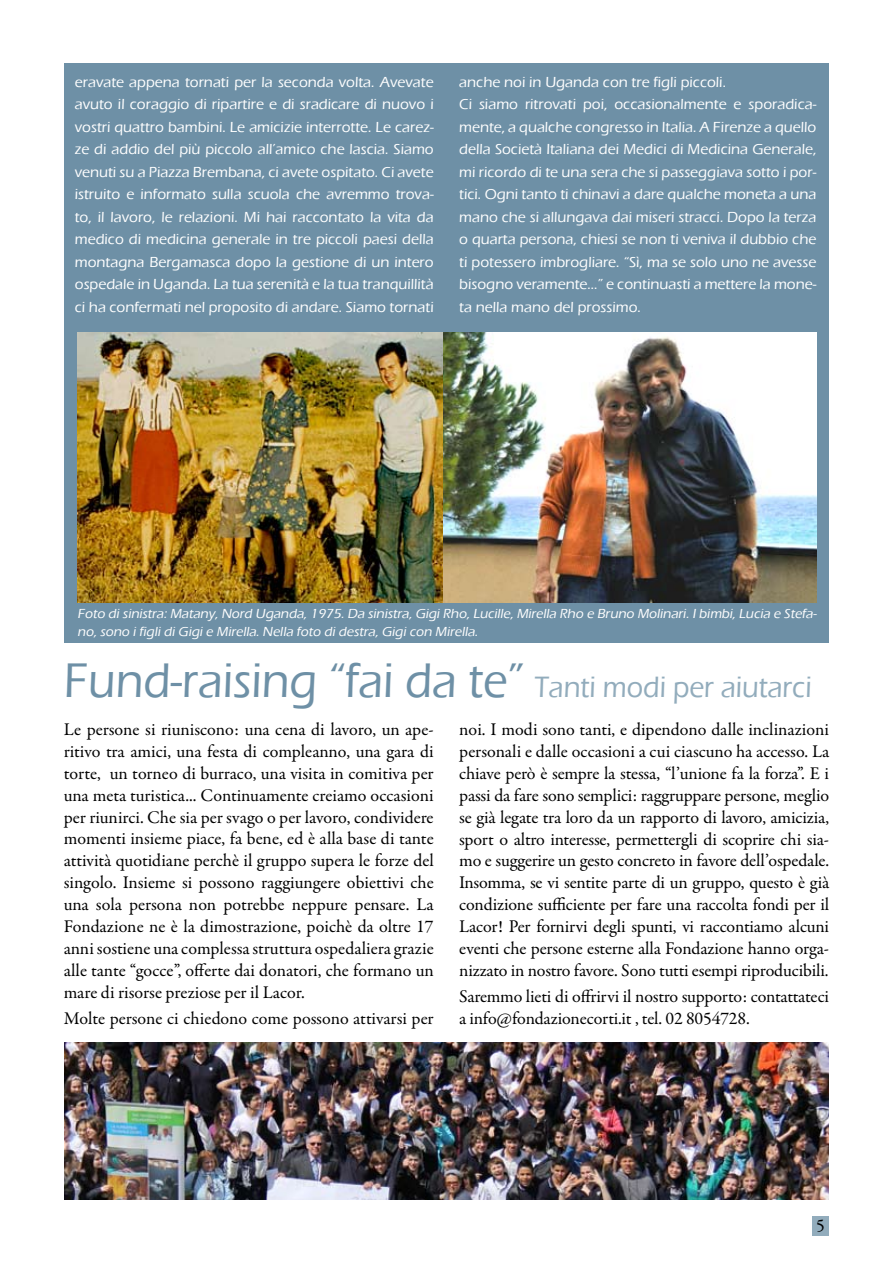
<style>
.page{position:relative;width:893px;height:1263px;background:#fff}
.page>*{position:absolute;margin:0;border:0;box-sizing:border-box;transform-origin:0 0}
.t1{font:500 49.95px "Eras ITC";color:#6e90a6;scale:.92 1}
.t2{font:18px/21.9px "Garamond Premr Pro";letter-spacing:-.01em;color:#000;text-align:justify}
.t3{font:500 15px/22.5px "Eras ITC";color:#fff;text-align:justify}
.t4{font:500 13.5px/18px "Eras ITC";color:#fff}
.s1{font-size:30.3px;color:#92acbc}
</style>
<div class="page">
<img style="left:64px;top:1043px;width:765px;height:156px">
<div style="left:812px;top:1216px;width:18px;height:19px;background:#92acbc"></div>
<div style="left:64px;top:64px;width:765px;height:579px;background:#6e90a6"></div>
<img style="left:78px;top:332px;width:738px;height:271px">
<div style="left:829px;top:0;width:64px;height:1263px;background:#fff"></div>
<p class="t3" style="left:75px;top:71px;width:360px">eravate appena tornati per la seconda volta. Avevate avuto il coraggio di ripartire e di sradicare di nuovo i vostri quattro bambini. Le amicizie interrotte. Le carez&shy;ze di addio del più piccolo all’amico che lascia. Siamo venuti su a Piazza Brembana, ci avete ospitato. Ci avete istruito e informato sulla scuola che avremmo trova&shy;to, il lavoro, le relazioni. Mi hai raccontato la vita da medico di medicina generale in tre piccoli paesi della montagna Bergamasca dopo la gestione di un intero ospedale in Uganda. La tua serenità e la tua tranquillità ci ha confermati nel proposito di andare. Siamo tornati</p>
<p class="t3" style="left:459px;top:71px;width:359px;text-align:left">anche noi in Uganda con tre figli piccoli.<br>Ci siamo ritrovati poi, occasionalmente e sporadica&shy;mente, a qualche congresso in Italia. A Firenze a quello della Società Italiana dei Medici di Medicina Generale, mi ricordo di te una sera che si passeggiava sotto i por&shy;tici. Ogni tanto ti chinavi a dare qualche moneta a una mano che si allungava dai miseri stracci. Dopo la terza o quarta persona, chiesi se non ti veniva il dubbio che ti potessero imbrogliare. “Sì, ma se solo uno ne avesse bisogno veramente…” e continuasti a mettere la mone&shy;ta nella mano del prossimo.</p>
<p class="t4" style="left:78px;top:604px;width:742px">Foto di sinistra: Matany, Nord Uganda, 1975. Da sinistra, Gigi Rho, Lucille, Mirella Rho e Bruno Molinari. I bimbi, Lucia e Stefa&shy;no, sono i figli di Gigi e Mirella. Nella foto di destra, Gigi con Mirella.</p>
<h1 class="t1" style="left:64px;top:653px;width:814px">Fund-raising “fai da te” <span class="s1">Tanti modi per aiutarci</span></h1>
<p class="t2" style="left:64px;top:719px;width:372px">Le persone si riuniscono: una cena di lavoro, un ape&shy;ritivo tra amici, una festa di compleanno, una gara di torte, un torneo di burraco, una visita in comitiva per una meta turistica... Continuamente creiamo occasioni per riunirci. Che sia per svago o per lavoro, condividere momenti insieme piace, fa bene, ed è alla base di tante attività quotidiane perchè il gruppo supera le forze del singolo. Insieme si possono raggiungere obiettivi che una sola persona non potrebbe neppure pensare. La Fondazione ne è la dimostrazione, poichè da oltre 17 anni sostiene una complessa struttura ospedaliera grazie alle tante “gocce”, offerte dai donatori, che formano un mare di risorse preziose per il Lacor.</p>
<p class="t2" style="left:64px;top:1008px;width:371px">Molte persone ci chiedono come possono attivarsi per</p>
<p class="t2" style="left:459px;top:719px;width:371px">noi. I modi sono tanti, e dipendono dalle inclinazioni personali e dalle occasioni a cui ciascuno ha accesso. La chiave però è sempre la stessa, “l’unione fa la forza”. E i passi da fare sono semplici: raggruppare persone, meglio se già legate tra loro da un rapporto di lavoro, amicizia, sport o altro interesse, permettergli di scoprire chi sia&shy;mo e suggerire un gesto concreto in favore dell’ospedale.<br>Insomma, se vi sentite parte di un gruppo, questo è già condizione sufficiente per fare una raccolta fondi per il Lacor! Per fornirvi degli spunti, vi raccontiamo alcuni eventi che persone esterne alla Fondazione hanno orga&shy;nizzato in nostro favore. Sono tutti esempi riproducibili.</p>
<p class="t2" style="left:459px;top:986px;width:371px">Saremmo lieti di offrirvi il nostro supporto: contattateci a info@fondazionecorti.it , tel. 02 8054728.</p>
<p class="t2" style="left:816px;top:1215px;width:10px">5</p>
</div>
